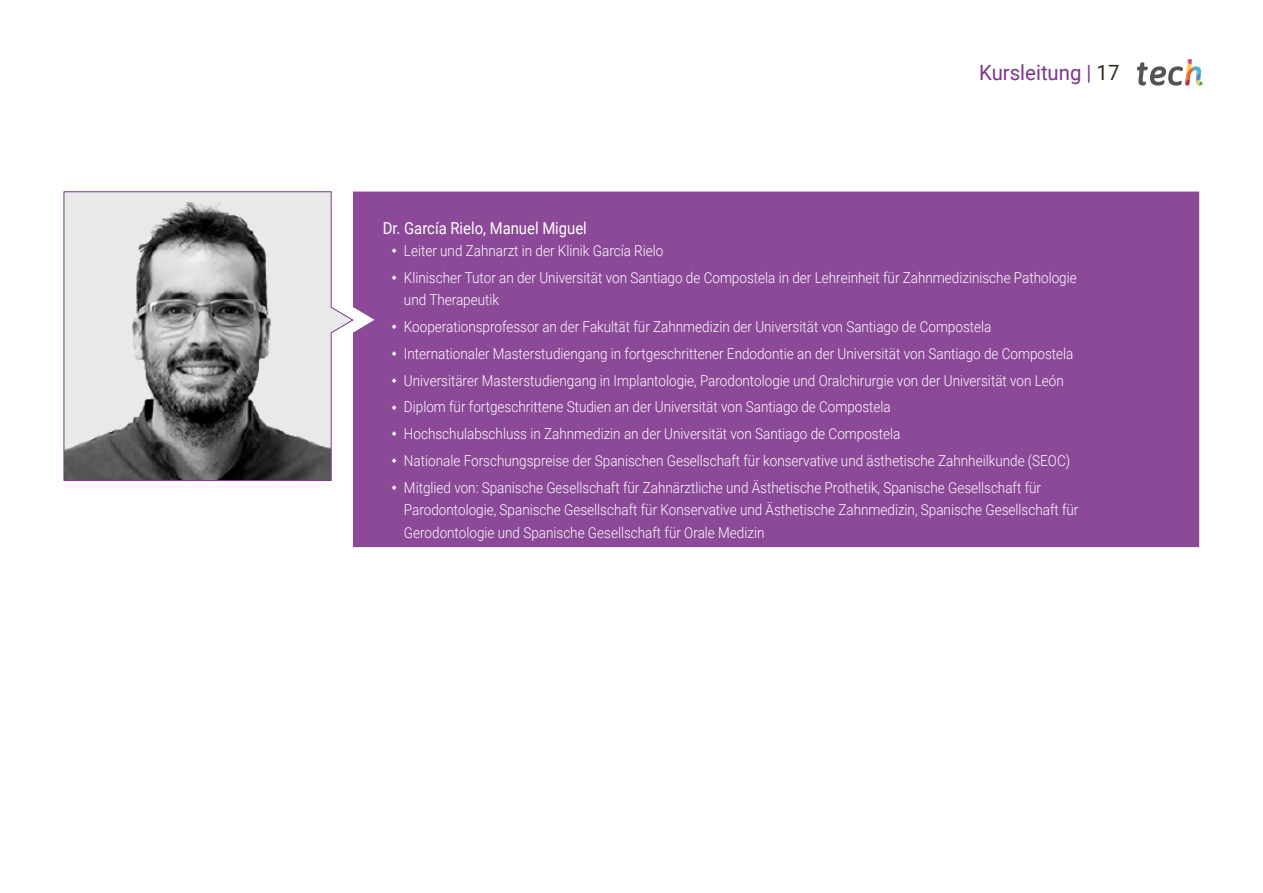
<style>
.page{position:relative;width:1263px;height:893px;background:#fff}
.page>*{position:absolute;margin:0;border:0;box-sizing:border-box;transform-origin:0 0}
.t1{font:21px "Roboto";color:#7e358c}
.t2{font:16.5px "Roboto";color:#fff;scale:.9 1}
.t3{font:300 15px/26.7px "Roboto";color:#fff;scale:.9 1}
.s1{color:#312e20}
</style>
<div class="page">
<svg style="left:1137px;top:59px;width:65px;height:27px"></svg>
<div style="left:353px;top:192px;width:846px;height:355px;background:#8b4997"></div>
<svg style="left:63px;top:191px;width:291px;height:290px;background:#aeadae"></svg>
<svg style="left:392px;top:248px;width:5px;height:5px"></svg>
<svg style="left:392px;top:275px;width:5px;height:5px"></svg>
<svg style="left:392px;top:324px;width:5px;height:5px"></svg>
<svg style="left:392px;top:351px;width:5px;height:5px"></svg>
<svg style="left:392px;top:378px;width:5px;height:5px"></svg>
<svg style="left:392px;top:405px;width:5px;height:5px"></svg>
<svg style="left:392px;top:431px;width:5px;height:5px"></svg>
<svg style="left:392px;top:458px;width:5px;height:5px"></svg>
<svg style="left:392px;top:485px;width:5px;height:5px"></svg>
<h1 class="t1" style="left:979px;top:57px;width:142px">Kursleitung | <span class="s1">17</span></h1>
<p class="t2" style="left:383px;top:216px;width:228px">Dr. García Rielo, Manuel Miguel</p>
<p class="t3" style="left:404px;top:237px;width:749px">Leiter und Zahnarzt in der Klinik García Rielo<br>Klinischer Tutor an der Universität von Santiago de Compostela in der Lehreinheit für Zahnmedizinische Pathologie</p>
<p class="t3" style="left:404px;top:286px;width:745px">und Therapeutik<br>Kooperationsprofessor an der Fakultät für Zahnmedizin der Universität von Santiago de Compostela Internationaler Masterstudiengang in fortgeschrittener Endodontie an der Universität von Santiago de Compostela Universitärer Masterstudiengang in Implantologie, Parodontologie und Oralchirurgie von der Universität von León Diplom für fortgeschrittene Studien an der Universität von Santiago de Compostela<br>Hochschulabschluss in Zahnmedizin an der Universität von Santiago de Compostela<br>Nationale Forschungspreise der Spanischen Gesellschaft für konservative und ästhetische Zahnheilkunde (SEOC)<br>Mitglied von: Spanische Gesellschaft für Zahnärztliche und Ästhetische Prothetik, Spanische Gesellschaft für</p>
<p class="t3" style="left:404px;top:498px;width:751px;line-height:22.5px">Parodontologie, Spanische Gesellschaft für Konservative und Ästhetische Zahnmedizin, Spanische Gesellschaft für<br>Gerodontologie und Spanische Gesellschaft für Orale Medizin</p>
</div>
